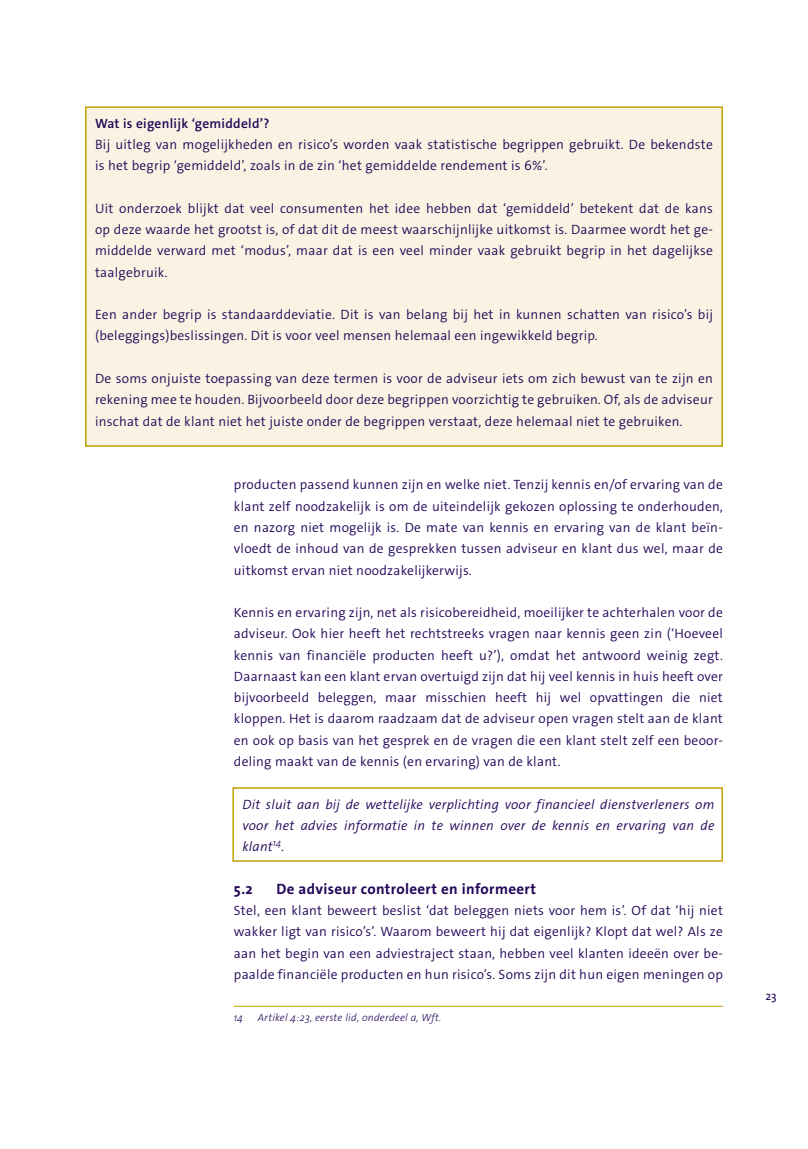
<style>
.page{position:relative;width:808px;height:1149px;background:#fff}
.page>*{position:absolute;margin:0;border:0;box-sizing:border-box;transform-origin:0 0}
.t1{font:700 15px "The Sans Os F";letter-spacing:.025em;color:#230658}
.t2{font:300 13.5px/21.3px "The Sans Os F";letter-spacing:.02em;color:#230658;text-align:justify}
.t3{font:italic 300 13.5px/21.3px "The Sans Os F";letter-spacing:.02em;color:#230658;text-align:justify}
.t4{font:600 13.5px "The Sans Os F";letter-spacing:.02em;color:#230658}
.t5{font:12px "The Sans Os F";color:#230658}
.t6{font:italic 300 10.5px "The Sans Os F";letter-spacing:.025em;color:#230658}
</style>
<div class="page">
<div style="left:232px;top:787px;width:491px;height:74px;border:2px solid #c2a205"></div>
<hr style="left:234px;top:1005px;width:489px;height:1px;background:#c2a205">
<div style="left:86px;top:107px;width:636px;height:339px;background:#f8f3e2"></div>
<div style="left:85px;top:106px;width:638px;height:340px;border:2px solid #c2a205"></div>
<p class="t4" style="left:95px;top:114px;width:176px">Wat is eigenlijk ‘gemiddeld’?</p>
<p class="t2" style="left:95px;top:134px;width:619px">Bij uitleg van mogelijkheden en risico’s worden vaak statistische begrippen gebruikt. De bekendste is het begrip ‘gemiddeld’, zoals in de zin ‘het gemiddelde rendement is 6%’.</p>
<p class="t2" style="left:95px;top:197px;width:619px">Uit onderzoek blijkt dat veel consumenten het idee hebben dat ‘gemiddeld’ betekent dat de kans op deze waarde het grootst is, of dat dit de meest waarschijnlijke uitkomst is. Daarmee wordt het ge&shy;middelde verward met ‘modus’, maar dat is een veel minder vaak gebruikt begrip in het dagelijkse taalgebruik.</p>
<p class="t2" style="left:95px;top:304px;width:619px">Een ander begrip is standaarddeviatie. Dit is van belang bij het in kunnen schatten van risico’s bij (beleggings)beslissingen. Dit is voor veel mensen helemaal een ingewikkeld begrip.</p>
<p class="t2" style="left:95px;top:368px;width:619px">De soms onjuiste toepassing van deze termen is voor de adviseur iets om zich bewust van te zijn en rekening mee te houden. Bijvoorbeeld door deze begrippen voorzichtig te gebruiken. Of, als de adviseur inschat dat de klant niet het juiste onder de begrippen verstaat, deze helemaal niet te gebruiken.</p>
<p class="t2" style="left:234px;top:474px;width:491px">producten passend kunnen zijn en welke niet. Tenzij kennis en/of ervaring van de klant zelf noodzakelijk is om de uiteindelijk gekozen oplossing te onderhouden, en nazorg niet mogelijk is. De mate van kennis en ervaring van de klant beïn&shy;vloedt de inhoud van de gesprekken tussen adviseur en klant dus wel, maar de uitkomst ervan niet noodzakelijkerwijs.</p>
<p class="t2" style="left:234px;top:601px;width:491px">Kennis en ervaring zijn, net als risicobereidheid, moeilijker te achterhalen voor de adviseur. Ook hier heeft het rechtstreeks vragen naar kennis geen zin (‘Hoeveel kennis van financiële producten heeft u?’), omdat het antwoord weinig zegt.<br>Daarnaast kan een klant ervan overtuigd zijn dat hij veel kennis in huis heeft over bijvoorbeeld beleggen, maar misschien heeft hij wel opvattingen die niet kloppen. Het is daarom raadzaam dat de adviseur open vragen stelt aan de klant en ook op basis van het gesprek en de vragen die een klant stelt zelf een beoor&shy;deling maakt van de kennis (en ervaring) van de klant.</p>
<p class="t3" style="left:242px;top:793px;width:474px">Dit sluit aan bij de wettelijke verplichting voor financieel dienstverleners om voor het advies informatie in te winnen over de kennis en ervaring van de klant<sup>14</sup>.</p>
<p class="t1" style="left:234px;top:878px;width:20px">5.2</p>
<p class="t1" style="left:276px;top:878px;width:261px">De adviseur controleert en informeert</p>
<p class="t2" style="left:234px;top:899px;width:491px">Stel, een klant beweert beslist ‘dat beleggen niets voor hem is’. Of dat ‘hij niet wakker ligt van risico’s’. Waarom beweert hij dat eigenlijk? Klopt dat wel? Als ze aan het begin van een adviestraject staan, hebben veel klanten ideeën over be&shy;paalde financiële producten en hun risico’s. Soms zijn dit hun eigen meningen op</p>
<p class="t6" style="left:234px;top:1010px;width:5px">14</p>
<p class="t6" style="left:258px;top:1010px;width:185px">Artikel 4 :23, eerste lid, onderdeel a, Wft.</p>
<p class="t5" style="left:765px;top:987px;width:7px">23</p>
</div>
